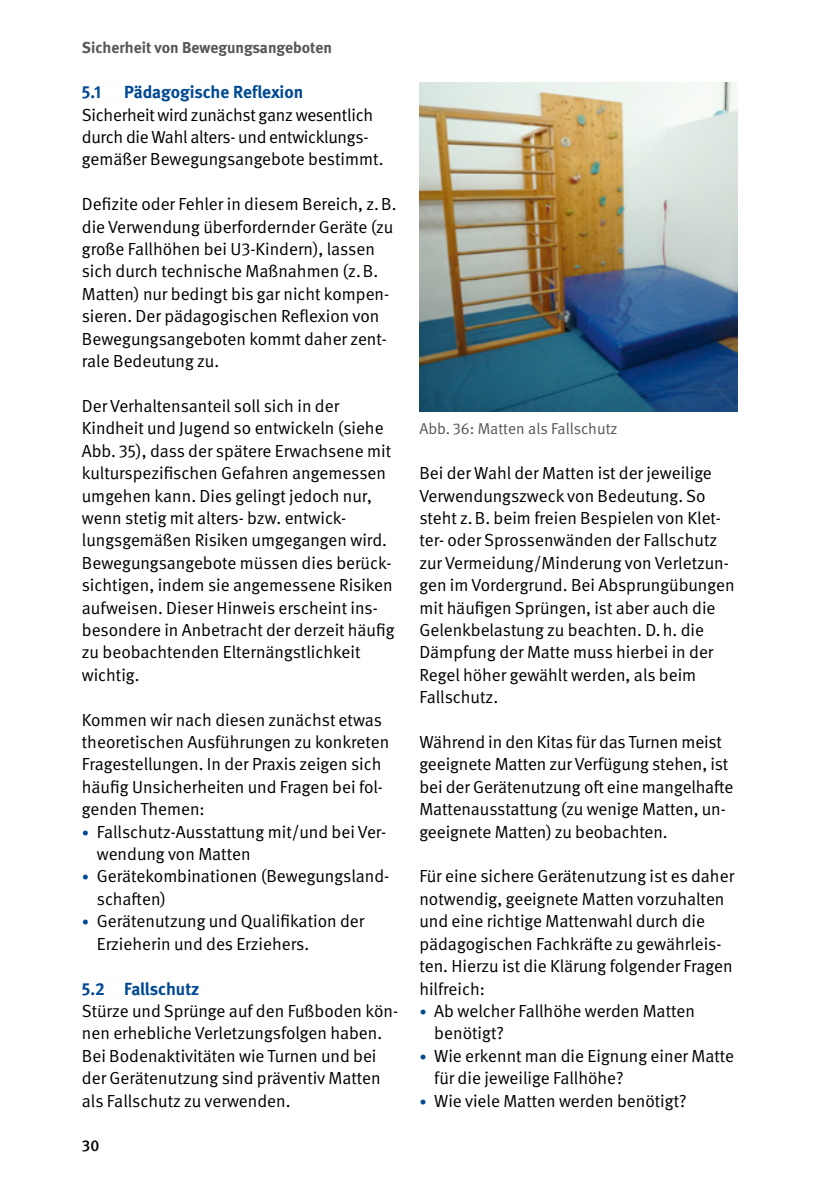
<style>
.page{position:relative;width:819px;height:1191px;background:#fff}
.page>*{position:absolute;margin:0;border:0;box-sizing:border-box;transform-origin:0 0}
.t1{font:17.5px/22.4px "DGUV Meta";color:#000}
.t2{font:700 17.5px "DGUV Meta";color:#004993}
.t3{font:700 15.75px "DGUV Meta";color:#565656}
.t4{font:15.75px "DGUV Meta";color:#565656}
.t5{font:500 15.75px "DGUV Meta";color:#000}
.s1{font-size:14px;color:#004993}
</style>
<div class="page">
<img style="left:419px;top:82px;width:318px;height:329px">
<p class="t3" style="left:82px;top:38px;width:252px">Sicherheit von Bewegungsangeboten</p>
<p class="t2" style="left:82px;top:82px;width:21px">5.1</p>
<p class="t2" style="left:124px;top:82px;width:181px">Pädagogische Reflexion</p>
<p class="t1" style="left:82px;top:104px;width:303px">Sicherheit wird zunächst ganz wesentlich durch die Wahl alters- und entwicklungs&shy;gemäßer Bewegungsangebote bestimmt.</p>
<p class="t1" style="left:82px;top:193px;width:316px">Defizite oder Fehler in diesem Bereich, z.B. die Verwendung überfordernder Geräte (zu große Fallhöhen bei U3-Kindern), lassen sich durch technische Maßnahmen (z.B.<br>Matten) nur bedingt bis gar nicht kompen&shy;sieren. Der pädagogischen Reflexion von Bewegungsangeboten kommt daher zent&shy;rale Bedeutung zu.</p>
<p class="t1" style="left:82px;top:395px;width:314px">Der Verhaltensanteil soll sich in der Kindheit und Jugend so entwickeln (siehe Abb. 35), dass der spätere Erwachsene mit kulturspezifischen Gefahren angemessen umgehen kann. Dies gelingt jedoch nur, wenn stetig mit alters- bzw. entwick&shy;lungsgemäßen Risiken umgegangen wird.<br>Bewegungsangebote müssen dies berück&shy;sichtigen, indem sie angemessene Risiken aufweisen. Dieser Hinweis erscheint ins&shy;besondere in Anbetracht der derzeit häufig zu beobachtenden Elternängstlichkeit wichtig.</p>
<p class="t1" style="left:82px;top:708px;width:301px">Kommen wir nach diesen zunächst etwas</p>
<p class="t1" style="left:82px;top:731px;width:309px">theoretischen Ausführungen zu konkreten</p>
<p class="t1" style="left:82px;top:753px;width:301px">Fragestellungen. In der Praxis zeigen sich</p>
<p class="t1" style="left:82px;top:776px;width:303px">häufig Unsicherheiten und Fragen bei fol-</p>
<p class="t1" style="left:82px;top:798px;width:124px">genden Themen:</p>
<p class="t1" style="left:82px;top:820px;width:306px"><span class="s1">∙</span> Fallschutz-Ausstattung mit/und bei Ver-</p>
<p class="t1" style="left:97px;top:843px;width:155px">wendung von Matten</p>
<p class="t1" style="left:82px;top:865px;width:309px"><span class="s1">∙</span> Gerätekombinationen (Bewegungsland-</p>
<p class="t1" style="left:97px;top:888px;width:71px">schaften)</p>
<p class="t1" style="left:82px;top:910px;width:284px"><span class="s1">∙</span> Gerätenutzung und Qualifikation der</p>
<p class="t1" style="left:97px;top:932px;width:214px">Erzieherin und des Erziehers.</p>
<p class="t2" style="left:82px;top:978px;width:119px">5.2 Fallschutz</p>
<p class="t1" style="left:82px;top:1000px;width:318px">Stürze und Sprünge auf den Fußboden kön&shy;nen erhebliche Verletzungsfolgen haben.<br>Bei Bodenaktivitäten wie Turnen und bei der Gerätenutzung sind präventiv Matten als Fallschutz zu verwenden.</p>
<p class="t5" style="left:82px;top:1136px;width:19px">30</p>
<p class="t4" style="left:419px;top:420px;width:200px">Abb. 36: Matten als Fallschutz</p>
<p class="t1" style="left:419px;top:462px;width:317px">Bei der Wahl der Matten ist der jeweilige Verwendungszweck von Bedeutung. So steht z.B. beim freien Bespielen von Klet&shy;ter- oder Sprossenwänden der Fallschutz zur Vermeidung/Minderung von Verletzun&shy;gen im Vordergrund. Bei Absprungübungen mit häufigen Sprüngen, ist aber auch die Gelenkbelastung zu beachten. D.h. die Dämpfung der Matte muss hierbei in der Regel höher gewählt werden, als beim Fallschutz.</p>
<p class="t1" style="left:419px;top:731px;width:315px">Während in den Kitas für das Turnen meist geeignete Matten zur Verfügung stehen, ist bei der Gerätenutzung oft eine mangelhafte Mattenausstattung (zu wenige Matten, un&shy;geeignete Matten) zu beobachten.</p>
<p class="t1" style="left:419px;top:865px;width:316px">Für eine sichere Gerätenutzung ist es daher</p>
<p class="t1" style="left:419px;top:888px;width:306px">notwendig, geeignete Matten vorzuhalten</p>
<p class="t1" style="left:419px;top:910px;width:287px">und eine richtige Mattenwahl durch die</p>
<p class="t1" style="left:419px;top:932px;width:304px">pädagogischen Fachkräfte zu gewährleis-</p>
<p class="t1" style="left:419px;top:955px;width:315px">ten. Hierzu ist die Klärung folgender Fragen</p>
<p class="t1" style="left:419px;top:977px;width:67px">hilfreich:</p>
<p class="t1" style="left:419px;top:1000px;width:277px"><span class="s1">∙</span> Ab welcher Fallhöhe werden Matten</p>
<p class="t1" style="left:434px;top:1022px;width:71px">benötigt?</p>
<p class="t1" style="left:419px;top:1044px;width:316px"><span class="s1">∙</span> Wie erkennt man die Eignung einer Matte</p>
<p class="t1" style="left:434px;top:1067px;width:191px">für die jeweilige Fallhöhe?</p>
<p class="t1" style="left:419px;top:1089px;width:269px"><span class="s1">∙</span> Wie viele Matten werden benötigt?</p>
</div>
